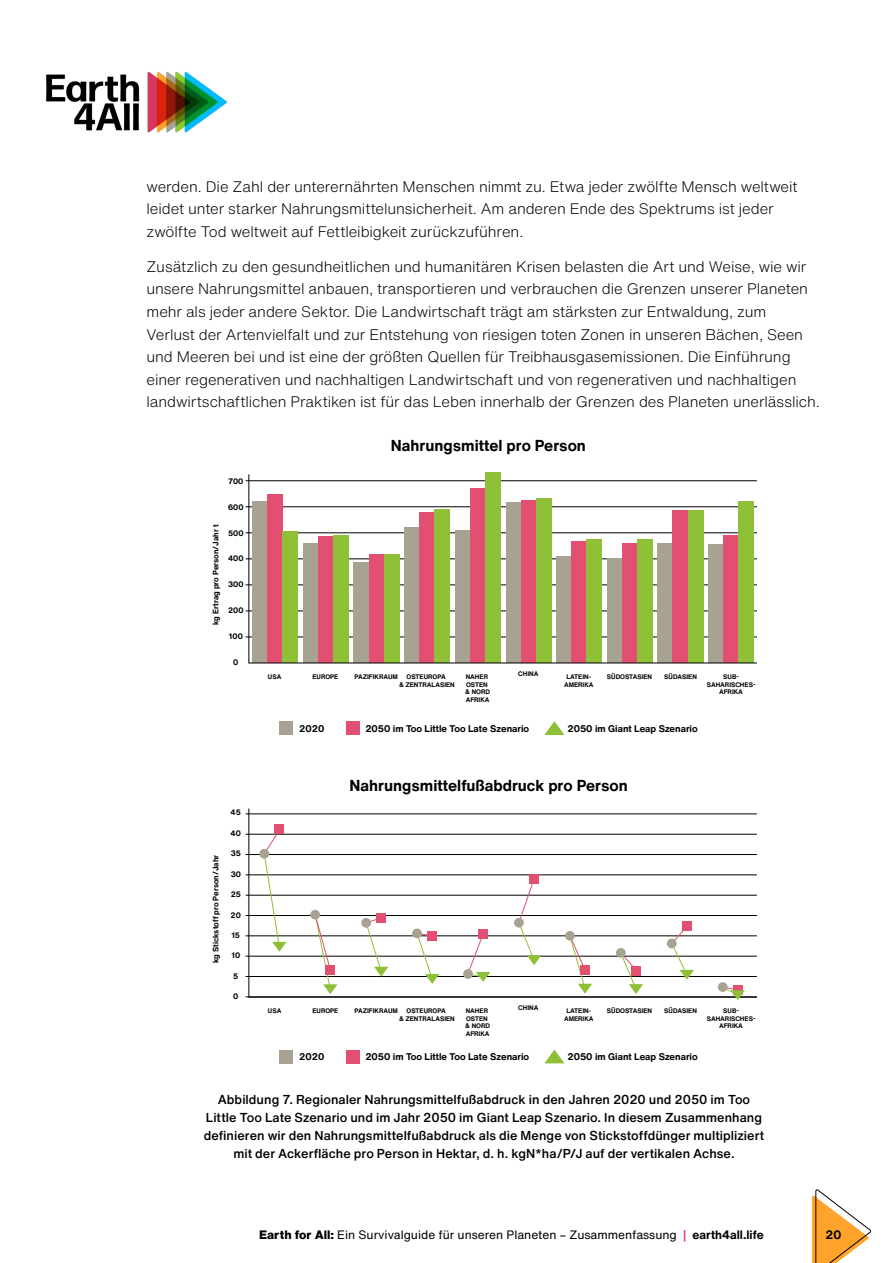
<style>
.page{position:relative;width:893px;height:1263px;background:#fff}
.page>*{position:absolute;margin:0;border:0;box-sizing:border-box;transform-origin:0 0}
.t1{font:700 15.6px "Helvetica Now Text";color:#000}
.t2{font:300 15px/22.5px "Helvetica Now Text";letter-spacing:-.005em;color:#000}
.t3{font:500 12.75px/18px "Helvetica Now Text";letter-spacing:.005em;color:#000;text-align:center}
.t4{font:12px "Helvetica Now Text";color:#000}
.t5{font:700 12px "Helvetica Now Text";color:#000}
.t6{font:700 9.6px "Helvetica Now Text";color:#000}
.t7{font:700 7.8px "Helvetica Now Text";color:#000}
.t8{font:700 6.45px/7.5px "Helvetica Now Text";color:#000;text-align:center}
.s1{font-weight:800}
.s2{font-weight:500;color:#d9365e}
.s3{font-weight:700}
</style>
<div class="page">
<img style="left:46px;top:71px;width:181px;height:62px">
<svg style="left:812px;top:1189px;width:59px;height:74px"></svg>
<hr style="left:246px;top:874px;width:511px;height:1px;background:#000">
<svg style="left:248px;top:808px;width:509px;height:190px"></svg>
<hr style="left:246px;top:915px;width:511px;height:1px;background:#000">
<hr style="left:246px;top:834px;width:511px;height:1px;background:#000">
<hr style="left:246px;top:895px;width:511px;height:1px;background:#000">
<hr style="left:246px;top:854px;width:511px;height:1px;background:#000">
<hr style="left:246px;top:814px;width:511px;height:1px;background:#000">
<hr style="left:246px;top:956px;width:511px;height:1px;background:#000">
<hr style="left:246px;top:976px;width:511px;height:1px;background:#000">
<hr style="left:246px;top:996px;width:511px;height:1px;background:#000">
<hr style="left:246px;top:935px;width:511px;height:1px;background:#000">
<hr style="left:246px;top:559px;width:511px;height:1px;background:#000">
<div style="left:376px;top:913px;width:10px;height:10px;background:#e24f71"></div>
<hr style="left:246px;top:611px;width:511px;height:1px;background:#000">
<hr style="left:246px;top:506px;width:511px;height:1px;background:#000">
<hr style="left:246px;top:585px;width:511px;height:1px;background:#000">
<hr style="left:246px;top:532px;width:511px;height:1px;background:#000">
<hr style="left:246px;top:480px;width:511px;height:1px;background:#000">
<hr style="left:246px;top:637px;width:511px;height:1px;background:#000">
<div style="left:427px;top:931px;width:10px;height:10px;background:#e24f71"></div>
<div style="left:361px;top:918px;width:10px;height:10px;background:#a8a293;border-radius:50%"></div>
<div style="left:478px;top:929px;width:10px;height:10px;background:#e24f71"></div>
<svg style="left:263px;top:829px;width:23px;height:123px"></svg>
<div style="left:274px;top:824px;width:10px;height:10px;background:#e24f71"></div>
<div style="left:259px;top:849px;width:10px;height:9px;background:#a8a293;border-radius:50%"></div>
<div style="left:529px;top:874px;width:10px;height:10px;background:#e24f71"></div>
<div style="left:682px;top:921px;width:10px;height:10px;background:#e24f71"></div>
<div style="left:733px;top:985px;width:10px;height:10px;background:#e24f71"></div>
<svg style="left:416px;top:932px;width:23px;height:52px"></svg>
<svg style="left:365px;top:917px;width:23px;height:59px"></svg>
<div style="left:412px;top:928px;width:10px;height:10px;background:#a8a293;border-radius:50%"></div>
<svg style="left:467px;top:933px;width:23px;height:49px"></svg>
<svg style="left:518px;top:878px;width:23px;height:87px"></svg>
<div style="left:514px;top:918px;width:10px;height:10px;background:#a8a293;border-radius:50%"></div>
<svg style="left:722px;top:986px;width:23px;height:14px"></svg>
<div style="left:718px;top:982px;width:10px;height:10px;background:#a8a293;border-radius:50%"></div>
<svg style="left:671px;top:925px;width:23px;height:55px"></svg>
<div style="left:667px;top:939px;width:10px;height:9px;background:#a8a293;border-radius:50%"></div>
<svg style="left:620px;top:952px;width:23px;height:42px"></svg>
<div style="left:616px;top:948px;width:10px;height:10px;background:#a8a293;border-radius:50%"></div>
<svg style="left:569px;top:935px;width:23px;height:58px"></svg>
<div style="left:565px;top:931px;width:10px;height:10px;background:#a8a293;border-radius:50%"></div>
<svg style="left:248px;top:474px;width:509px;height:190px"></svg>
<svg style="left:314px;top:914px;width:23px;height:80px"></svg>
<div style="left:310px;top:910px;width:10px;height:9px;background:#a8a293;border-radius:50%"></div>
<div style="left:463px;top:969px;width:10px;height:10px;background:#a8a293;border-radius:50%"></div>
<div style="left:580px;top:965px;width:10px;height:10px;background:#e24f71"></div>
<svg style="left:545px;top:721px;width:19px;height:14px"></svg>
<div style="left:346px;top:722px;width:13px;height:13px;background:#e24f71"></div>
<div style="left:280px;top:722px;width:13px;height:13px;background:#a8a293"></div>
<svg style="left:545px;top:1050px;width:19px;height:13px"></svg>
<div style="left:346px;top:1050px;width:13px;height:14px;background:#e24f71"></div>
<div style="left:280px;top:1050px;width:13px;height:14px;background:#a8a293"></div>
<p class="t2" style="left:146px;top:175px;width:653px">werden. Die Zahl der unterernährten Menschen nimmt zu. Etwa jeder zwölfte Mensch weltweit leidet unter starker Nahrungsmittelunsicherheit. Am anderen Ende des Spektrums ist jeder zwölfte Tod weltweit auf Fettleibigkeit zurückzuführen.</p>
<p class="t2" style="left:146px;top:255px;width:675px">Zusätzlich zu den gesundheitlichen und humanitären Krisen belasten die Art und Weise, wie wir unsere Nahrungsmittel anbauen, transportieren und verbrauchen die Grenzen unserer Planeten mehr als jeder andere Sektor. Die Landwirtschaft trägt am stärksten zur Entwaldung, zum<br>Verlust der Artenvielfalt und zur Entstehung von riesigen toten Zonen in unseren Bächen, Seen und Meeren bei und ist eine der größten Quellen für Treibhausgasemissionen. Die Einführung einer regenerativen und nachhaltigen Landwirtschaft und von regenerativen und nachhaltigen landwirtschaftlichen Praktiken ist für das Leben innerhalb der Grenzen des Planeten unerlässlich.</p>
<p class="t7" style="left:210px;top:625px;width:101px;rotate:-90deg">kg Ertrag pro Person/Jahr t</p>
<p class="t7" style="left:228px;top:475px;width:17px">700</p>
<p class="t7" style="left:228px;top:501px;width:17px">600</p>
<p class="t7" style="left:228px;top:527px;width:17px">500</p>
<p class="t7" style="left:228px;top:553px;width:17px">400</p>
<p class="t7" style="left:228px;top:579px;width:17px">300</p>
<p class="t7" style="left:228px;top:604px;width:17px">200</p>
<p class="t7" style="left:229px;top:630px;width:15px">100</p>
<p class="t7" style="left:233px;top:656px;width:7px">0</p>
<p class="t7" style="left:210px;top:963px;width:110px;rotate:-90deg">kg Stickstoff pro Person/Jahr</p>
<p class="t7" style="left:231px;top:807px;width:12px">45</p>
<p class="t7" style="left:231px;top:827px;width:12px">40</p>
<p class="t7" style="left:231px;top:848px;width:12px">35</p>
<p class="t7" style="left:231px;top:868px;width:12px">30</p>
<p class="t7" style="left:231px;top:888px;width:12px">25</p>
<p class="t7" style="left:231px;top:909px;width:12px">20</p>
<p class="t7" style="left:231px;top:929px;width:10px">15</p>
<p class="t7" style="left:232px;top:950px;width:10px">10</p>
<p class="t7" style="left:233px;top:970px;width:7px">5</p>
<p class="t7" style="left:233px;top:990px;width:7px">0</p>
<p class="t1" style="left:391px;top:433px;width:197px">Nahrungsmittel pro Person</p>
<p class="t8" style="left:268px;top:673px;width:15px">USA</p>
<p class="t8" style="left:312px;top:673px;width:27px">EUROPE</p>
<p class="t8" style="left:354px;top:673px;width:45px">PAZIFIKRAUM</p>
<p class="t8" style="left:399px;top:673px;width:57px">OSTEUROPA<br>&amp; ZENTRALASIEN</p>
<p class="t8" style="left:465px;top:673px;width:26px;text-align:left">NAHER<br>OSTEN &amp; NORD<br>AFRIKA</p>
<p class="t8" style="left:518px;top:670px;width:22px">CHINA</p>
<p class="t8" style="left:564px;top:673px;width:31px">LATEIN-<br>AMERIKA</p>
<p class="t8" style="left:607px;top:673px;width:47px">SÜDOSTASIEN</p>
<p class="t8" style="left:664px;top:673px;width:34px">SÜDASIEN</p>
<p class="t8" style="left:707px;top:673px;width:50px">SUB-<br>SAHARISCHES-<br>AFRIKA</p>
<p class="t6" style="left:299px;top:721px;width:27px">2020</p>
<p class="t6" style="left:365px;top:721px;width:165px">2050 im Too Little Too Late Szenario</p>
<p class="t6" style="left:567px;top:721px;width:132px">2050 im Giant Leap Szenario</p>
<p class="t1" style="left:350px;top:774px;width:280px">Nahrungsmittelfußabdruck pro Person</p>
<p class="t8" style="left:268px;top:1007px;width:15px">USA</p>
<p class="t8" style="left:312px;top:1007px;width:27px">EUROPE</p>
<p class="t8" style="left:354px;top:1007px;width:45px">PAZIFIKRAUM</p>
<p class="t8" style="left:399px;top:1007px;width:57px">OSTEUROPA<br>&amp; ZENTRALASIEN</p>
<p class="t8" style="left:465px;top:1007px;width:26px;text-align:left">NAHER<br>OSTEN &amp; NORD<br>AFRIKA</p>
<p class="t8" style="left:518px;top:1004px;width:22px">CHINA</p>
<p class="t8" style="left:564px;top:1007px;width:31px">LATEIN-<br>AMERIKA</p>
<p class="t8" style="left:607px;top:1007px;width:47px">SÜDOSTASIEN</p>
<p class="t8" style="left:664px;top:1007px;width:34px">SÜDASIEN</p>
<p class="t8" style="left:707px;top:1007px;width:50px">SUB-<br>SAHARISCHES-<br>AFRIKA</p>
<p class="t6" style="left:299px;top:1049px;width:27px">2020</p>
<p class="t6" style="left:365px;top:1049px;width:165px">2050 im Too Little Too Late Szenario</p>
<p class="t6" style="left:567px;top:1049px;width:132px">2050 im Giant Leap Szenario</p>
<p class="t3" style="left:204px;top:1090px;width:562px">Abbildung 7. Regionaler Nahrungsmittelfußabdruck in den Jahren 2020 und 2050 im Too Little Too Late Szenario und im Jahr 2050 im Giant Leap Szenario. In diesem Zusammenhang definieren wir den Nahrungsmittelfußabdruck als die Menge von Stickstoffdünger multipliziert mit der Ackerfläche pro Person in Hektar, d. h. kgN*ha/P/J auf der vertikalen Achse.</p>
<p class="t4" style="left:259px;top:1226px;width:506px"><span class="s1">Earth for All:</span> Ein Survivalguide für unseren Planeten – Zusammenfassung <span class="s2">|</span> <span class="s3">earth4all.life</span></p>
<p class="t5" style="left:825px;top:1226px;width:17px">20</p>
</div>
